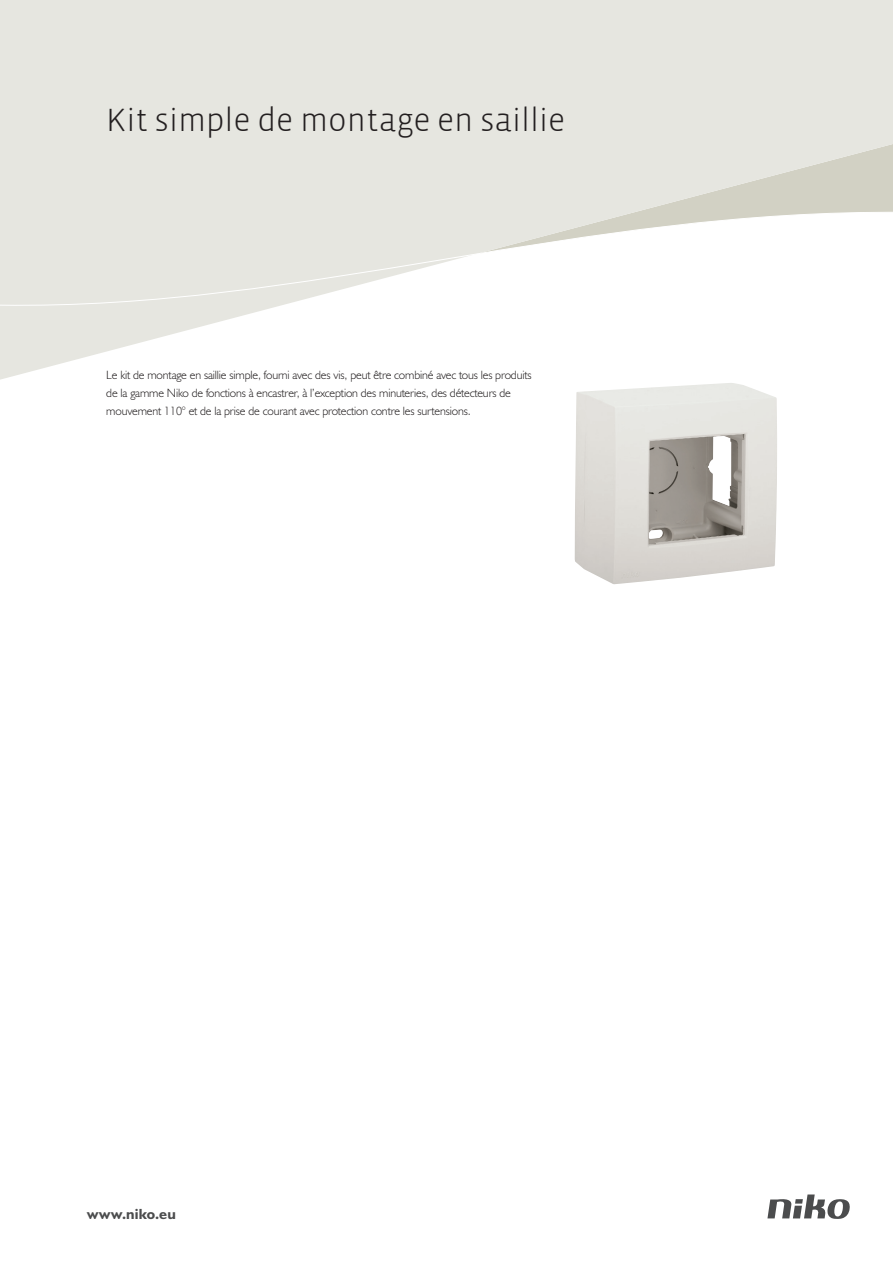
<style>
.page{position:relative;width:893px;height:1263px;background:#fff}
.page>*{position:absolute;margin:0;border:0;box-sizing:border-box;transform-origin:0 0}
.t1{font:300 33px "Vista Sans";color:#231f20}
.t2{font:700 15px "Humanist 521 BT";letter-spacing:.01em;color:#4b4c4d}
.t3{font:300 12px/18px "Humanist 521 BT";letter-spacing:-.01em;color:#231f20}
</style>
<div class="page">
<svg style="left:0;top:0;width:893px;height:380px;fill:#e6e6e0"></svg>
<svg style="left:0;top:209px;width:893px;height:101px"></svg>
<svg style="left:767px;top:1194px;width:83px;height:25px"></svg>
<img style="left:575px;top:383px;width:202px;height:201px">
<h1 class="t1" style="left:106px;top:100px;width:460px">Kit simple de montage en saillie</h1>
<p class="t3" style="left:106px;top:366px;width:427px">Le kit de montage en saillie simple, fourni avec des vis, peut être combiné avec tous les produits de la gamme Niko de fonctions à encastrer, à l’exception des minuteries, des détecteurs de mouvement 110° et de la prise de courant avec protection contre les surtensions.</p>
<p class="t2" style="left:87px;top:1204px;width:90px">www.niko.eu</p>
</div>
